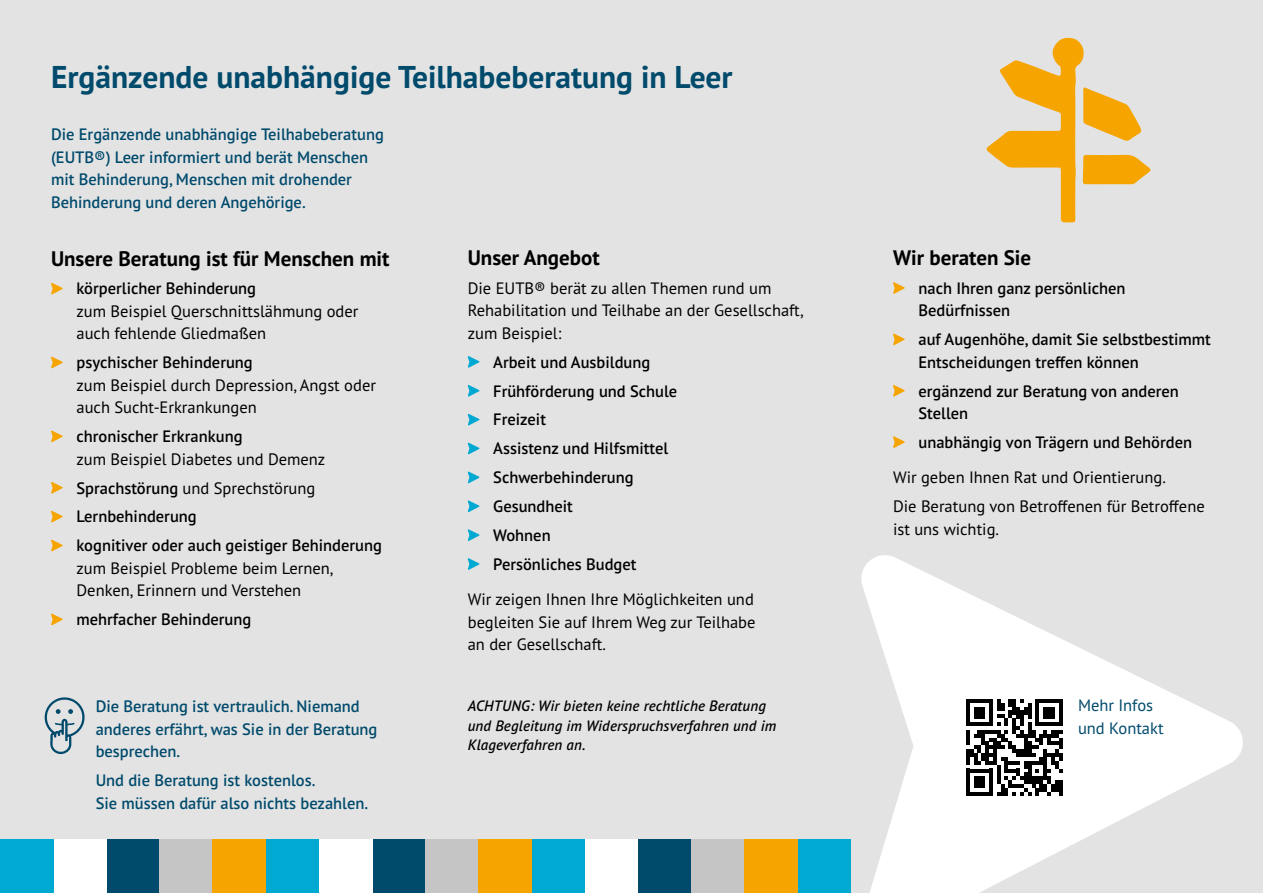
<style>
.page{position:relative;width:1263px;height:893px;background:#fff}
.page>*{position:absolute;margin:0;border:0;box-sizing:border-box;transform-origin:0 0}
.t1{font:700 31.5px "PT Sans Pro";color:#004a6c}
.t2{font:700 21px "PT Sans Pro";color:#000}
.t3{font:600 16.5px/29px "PT Sans Pro";color:#000}
.t4{font:16.5px/22.5px "PT Sans Pro";color:#000}
.t5{font:600 16.5px/22.5px "PT Sans Pro";color:#004a6c}
.t6{font:16.5px/22.5px "PT Sans Pro";color:#004a6c}
.t7{font:italic 600 15px/19.5px "PT Sans Pro";letter-spacing:.01em;color:#000}
.s1{font-weight:400}
</style>
<div class="page">
<div style="left:425px;top:0;width:425px;height:893px;background:#e3e3e3"></div>
<div style="left:0;top:0;width:425px;height:893px;background:#e3e3e3"></div>
<div style="left:850px;top:0;width:413px;height:893px;background:#e3e3e3"></div>
<div style="left:372px;top:840px;width:53px;height:53px;background:#004a6c"></div>
<div style="left:319px;top:840px;width:53px;height:53px;background:#fff"></div>
<div style="left:638px;top:840px;width:53px;height:53px;background:#004a6c"></div>
<div style="left:585px;top:840px;width:53px;height:53px;background:#fff"></div>
<div style="left:531px;top:840px;width:54px;height:53px;background:#00a9d2"></div>
<div style="left:797px;top:840px;width:53px;height:53px;background:#00a9d2"></div>
<div style="left:425px;top:840px;width:53px;height:53px;background:#c5c5c6"></div>
<div style="left:691px;top:840px;width:53px;height:53px;background:#c5c5c6"></div>
<div style="left:478px;top:840px;width:53px;height:53px;background:#f6a500"></div>
<div style="left:744px;top:840px;width:53px;height:53px;background:#f6a500"></div>
<div style="left:106px;top:840px;width:53px;height:53px;background:#004a6c"></div>
<div style="left:53px;top:840px;width:53px;height:53px;background:#fff"></div>
<div style="left:0;top:840px;width:53px;height:53px;background:#00a9d2"></div>
<div style="left:266px;top:840px;width:53px;height:53px;background:#00a9d2"></div>
<div style="left:159px;top:840px;width:54px;height:53px;background:#c5c5c6"></div>
<div style="left:213px;top:840px;width:53px;height:53px;background:#f6a500"></div>
<svg style="left:986px;top:37px;width:165px;height:185px"></svg>
<svg style="left:861px;top:555px;width:382px;height:338px;fill:#fff"></svg>
<svg style="left:51px;top:283px;width:12px;height:11px"></svg>
<svg style="left:51px;top:357px;width:12px;height:11px"></svg>
<svg style="left:51px;top:430px;width:12px;height:12px"></svg>
<svg style="left:51px;top:482px;width:12px;height:12px"></svg>
<svg style="left:51px;top:511px;width:12px;height:11px"></svg>
<svg style="left:51px;top:540px;width:12px;height:11px"></svg>
<svg style="left:51px;top:613px;width:12px;height:12px"></svg>
<svg style="left:468px;top:356px;width:11px;height:12px"></svg>
<svg style="left:468px;top:385px;width:11px;height:12px"></svg>
<svg style="left:468px;top:414px;width:11px;height:11px"></svg>
<svg style="left:468px;top:443px;width:11px;height:11px"></svg>
<svg style="left:468px;top:471px;width:11px;height:12px"></svg>
<svg style="left:468px;top:500px;width:11px;height:12px"></svg>
<svg style="left:468px;top:529px;width:11px;height:12px"></svg>
<svg style="left:468px;top:558px;width:11px;height:12px"></svg>
<svg style="left:893px;top:282px;width:12px;height:12px"></svg>
<svg style="left:893px;top:333px;width:12px;height:12px"></svg>
<svg style="left:893px;top:385px;width:12px;height:12px"></svg>
<svg style="left:893px;top:436px;width:12px;height:12px"></svg>
<svg style="left:45px;top:697px;width:40px;height:57px"></svg>
<svg style="left:966px;top:699px;width:96px;height:97px"></svg>
<h1 class="t1" style="left:51px;top:56px;width:683px">Ergänzende unabhängige Teilhabeberatung in Leer</h1>
<p class="t5" style="left:51px;top:123px;width:334px">Die Ergänzende unabhängige Teilhabeberatung (EUTB®) Leer informiert und berät Menschen mit Behinderung, Menschen mit drohender Behinderung und deren Angehörige.</p>
<p class="t2" style="left:51px;top:244px;width:340px">Unsere Beratung ist für Menschen mit</p>
<p class="t3" style="left:77px;top:274px;width:181px">körperlicher Behinderung</p>
<p class="t4" style="left:77px;top:299px;width:283px">zum Beispiel Querschnittslähmung oder auch fehlende Gliedmaßen</p>
<p class="t3" style="left:77px;top:348px;width:178px">psychischer Behinderung</p>
<p class="t4" style="left:77px;top:373px;width:301px">zum Beispiel durch Depression, Angst oder auch Sucht-Erkrankungen</p>
<p class="t3" style="left:77px;top:422px;width:168px">chronischer Erkrankung</p>
<p class="t3" style="left:77px;top:444px;width:307px"><span class="s1">zum Beispiel Diabetes und Demenz<br></span>Sprachstörung <span class="s1">und Sprechstörung<br></span>Lernbehinderung<br>kognitiver oder auch geistiger Behinderung</p>
<p class="t4" style="left:77px;top:556px;width:259px">zum Beispiel Probleme beim Lernen,<br>Denken, Erinnern und Verstehen</p>
<p class="t3" style="left:77px;top:605px;width:176px">mehrfacher Behinderung</p>
<p class="t5" style="left:96px;top:695px;width:283px">Die Beratung ist vertraulich. Niemand anderes erfährt, was Sie in der Beratung besprechen.</p>
<p class="t5" style="left:96px;top:769px;width:274px">Und die Beratung ist kostenlos.<br>Sie müssen dafür also nichts bezahlen.</p>
<p class="t2" style="left:468px;top:244px;width:133px">Unser Angebot</p>
<p class="t4" style="left:468px;top:276px;width:338px">Die EUTB® berät zu allen Themen rund um<br>Rehabilitation und Teilhabe an der Gesellschaft, zum Beispiel:</p>
<p class="t3" style="left:493px;top:347px;width:185px">Arbeit und Ausbildung<br>Frühförderung und Schule<br>Freizeit<br>Assistenz und Hilfsmittel<br>Schwerbehinderung<br>Gesundheit<br>Wohnen<br>Persönliches Budget</p>
<p class="t4" style="left:468px;top:588px;width:289px;text-align:justify">Wir zeigen Ihnen Ihre Möglichkeiten und begleiten Sie auf Ihrem Weg zur Teilhabe an der Gesellschaft.</p>
<p class="t7" style="left:468px;top:696px;width:310px">ACHTUNG: Wir bieten keine rechtliche Beratung und Begleitung im Widerspruchsverfahren und im<br>Klageverfahren an.</p>
<p class="t2" style="left:893px;top:244px;width:140px">Wir beraten Sie</p>
<p class="t3" style="left:918px;top:276px;width:209px;line-height:22.5px">nach Ihren ganz persönlichen<br>Bedürfnissen</p>
<p class="t3" style="left:918px;top:328px;width:294px;line-height:22.5px">auf Augenhöhe, damit Sie selbstbestimmt<br>Entscheidungen treffen können</p>
<p class="t3" style="left:918px;top:379px;width:262px;line-height:22.5px">ergänzend zur Beratung von anderen<br>Stellen</p>
<p class="t3" style="left:918px;top:427px;width:275px">unabhängig von Trägern und Behörden</p>
<p class="t4" style="left:893px;top:462px;width:313px;line-height:29px">Wir geben Ihnen Rat und Orientierung.<br>Die Beratung von Betroffenen für Betroffene</p>
<p class="t4" style="left:893px;top:517px;width:108px">ist uns wichtig.</p>
<p class="t6" style="left:1078px;top:694px;width:87px">Mehr Infos und Kontakt</p>
</div>
